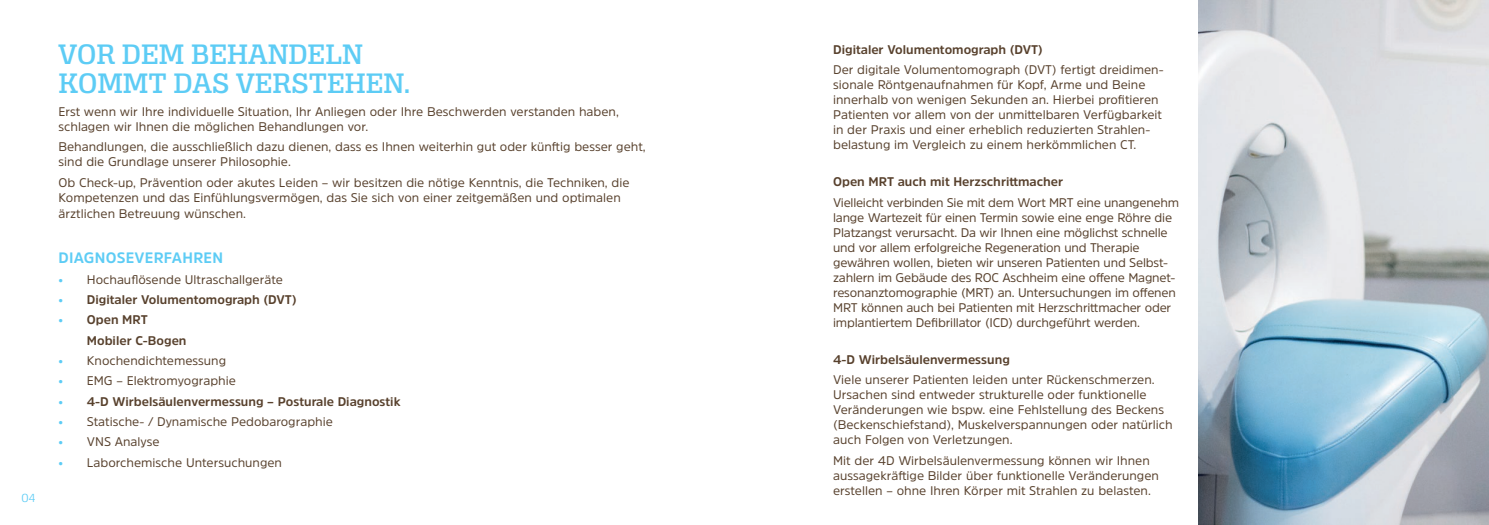
<style>
.page{position:relative;width:1489px;height:525px;background:#fff}
.page>*{position:absolute;margin:0;border:0;box-sizing:border-box;transform-origin:0 0}
.t1{font:30px/29.1px "Alianza Slab 500";color:#5dccf5}
.t2{font:700 15px "Amsi Pro";letter-spacing:.02em;color:#5dccf5}
.t3{font:12.5px/15px "Amsi Pro";color:#58412d}
.t4{font:700 12.5px/20.2px "Amsi Pro";color:#58412d}
.t5{font:12.5px "Alianza Slab 300";color:#5dccf5}
.s1{color:#5dccf5}
.s2{font-weight:400;color:#5dccf5}
</style>
<div class="page">
<img style="left:1198px;top:0;width:290px;height:524px">
<p class="t5" style="left:22px;top:491px;width:15px">04</p>
<h1 class="t1" style="left:58px;top:39px;width:353px">VOR DEM BEHANDELN<br>KOMMT DAS VERSTEHEN.</h1>
<p class="t4" style="left:833px;top:39px;width:211px">Digitaler Volumentomograph (DVT)</p>
<p class="t3" style="left:833px;top:62px;width:331px">Der digitale Volumentomograph (DVT) fertigt dreidimen&shy;sionale Röntgenaufnahmen für Kopf, Arme und Beine innerhalb von wenigen Sekunden an. Hierbei profitieren Patienten vor allem von der unmittelbaren Verfügbarkeit in der Praxis und einer erheblich reduzierten Strahlen&shy;belastung im Vergleich zu einem herkömmlichen CT.</p>
<p class="t4" style="left:833px;top:171px;width:232px">Open MRT auch mit Herzschrittmacher</p>
<p class="t3" style="left:833px;top:194px;width:347px">Vielleicht verbinden Sie mit dem Wort MRT eine unangenehm lange Wartezeit für einen Termin sowie eine enge Röhre die Platzangst verursacht. Da wir Ihnen eine möglichst schnelle und vor allem erfolgreiche Regeneration und Therapie gewähren wollen, bieten wir unseren Patienten und Selbst&shy;zahlern im Gebäude des ROC Aschheim eine offene Magnet&shy;resonanztomographie (MRT) an. Untersuchungen im offenen MRT können auch bei Patienten mit Herzschrittmacher oder implantiertem Defibrillator (ICD) durchgeführt werden.</p>
<p class="t4" style="left:833px;top:349px;width:178px">4-D Wirbelsäulenvermessung</p>
<p class="t3" style="left:833px;top:372px;width:341px">Viele unserer Patienten leiden unter Rückenschmerzen.<br>Ursachen sind entweder strukturelle oder funktionelle Veränderungen wie bspw. eine Fehlstellung des Beckens (Beckenschiefstand), Muskelverspannungen oder natürlich auch Folgen von Verletzungen.</p>
<p class="t3" style="left:833px;top:452px;width:327px">Mit der 4D Wirbelsäulenvermessung können wir Ihnen aussagekräftige Bilder über funktionelle Veränderungen erstellen – ohne Ihren Körper mit Strahlen zu belasten.</p>
<p class="t3" style="left:58px;top:103px;width:562px">Erst wenn wir Ihre individuelle Situation, Ihr Anliegen oder Ihre Beschwerden verstanden haben, schlagen wir Ihnen die möglichen Behandlungen vor.</p>
<p class="t3" style="left:58px;top:139px;width:588px">Behandlungen, die ausschließlich dazu dienen, dass es Ihnen weiterhin gut oder künftig besser geht, sind die Grundlage unserer Philosophie.</p>
<p class="t3" style="left:58px;top:174px;width:572px">Ob Check-up, Prävention oder akutes Leiden – wir besitzen die nötige Kenntnis, die Techniken, die<br>Kompetenzen und das Einfühlungsvermögen, das Sie sich von einer zeitgemäßen und optimalen</p>
<p class="t3" style="left:58px;top:206px;width:189px">ärztlichen Betreuung wünschen.</p>
<p class="t2" style="left:58px;top:247px;width:166px">DIAGNOSEVERFAHREN</p>
<p class="t3" style="left:58px;top:271px;width:226px"><span class="s1">•</span> Hochauflösende Ultraschallgeräte</p>
<p class="t4" style="left:58px;top:289px;width:240px"><span class="s2">•</span> Digitaler Volumentomograph (DVT)</p>
<p class="t4" style="left:87px;top:309px;width:101px;text-indent:-28px"><span class="s2">•</span> Open MRT<br>Mobiler C-Bogen</p>
<p class="t3" style="left:58px;top:352px;width:169px"><span class="s1">•</span> Knochendichtemessung</p>
<p class="t3" style="left:58px;top:373px;width:179px"><span class="s1">•</span> EMG – Elektromyographie</p>
<p class="t4" style="left:58px;top:390px;width:343px"><span class="s2">•</span> 4-D Wirbelsäulenvermessung – Posturale Diagnostik</p>
<p class="t3" style="left:58px;top:413px;width:276px"><span class="s1">•</span> Statische- / Dynamische Pedobarographie</p>
<p class="t3" style="left:58px;top:434px;width:103px"><span class="s1">•</span> VNS Analyse</p>
<p class="t3" style="left:58px;top:454px;width:225px"><span class="s1">•</span> Laborchemische Untersuchungen</p>
</div>
